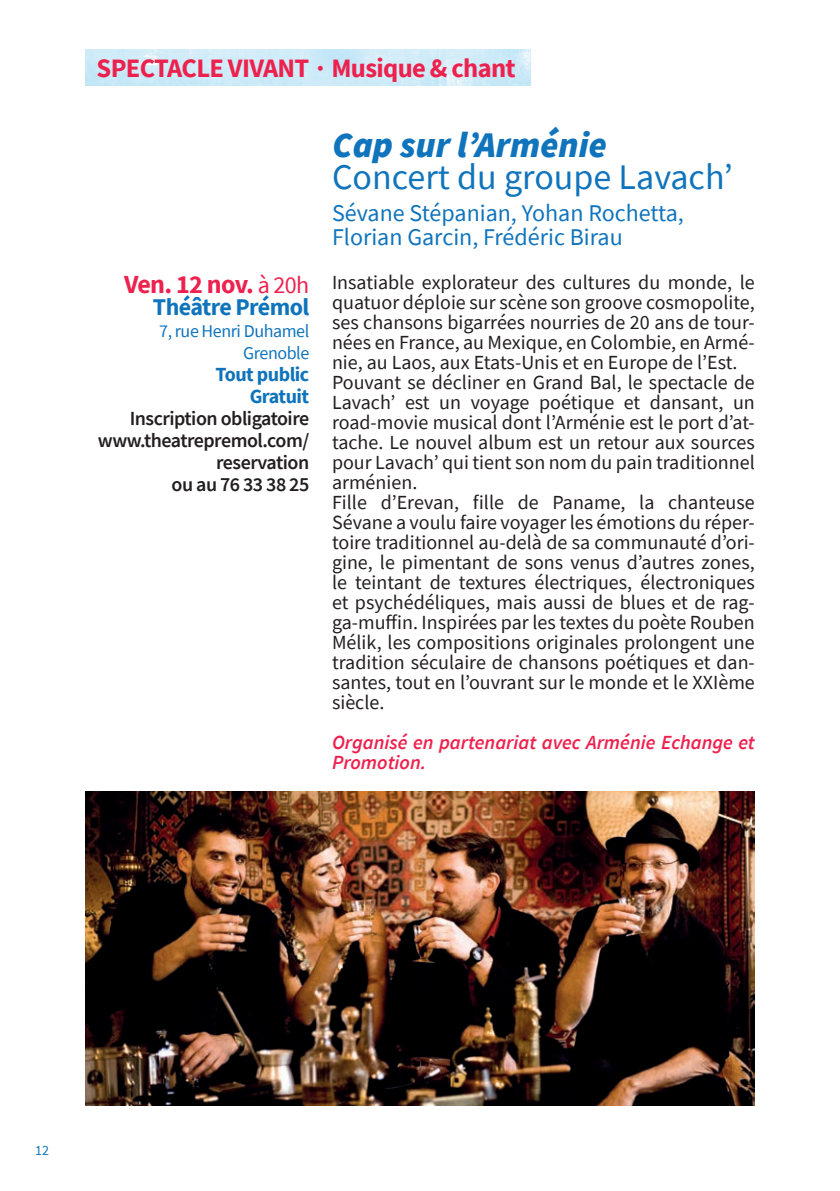
<style>
.page{position:relative;width:840px;height:1191px;background:#fff}
.page>*{position:absolute;margin:0;border:0;box-sizing:border-box;transform-origin:0 0}
.t1{font:36px "Source Sans Pro";color:#1074bc}
.t2{font:italic 900 36px "Source Sans Pro";color:#1074bc}
.t3{font:700 26.6px "Source Sans Pro";letter-spacing:-.025em;color:#ed214e}
.t4{font:700 26px "Source Sans Pro";letter-spacing:-.025em;color:#ed214e}
.t5{font:24px/24px "Source Sans Pro";color:#1074bc}
.t6{font:700 24px "Source Sans Pro";letter-spacing:-.025em;color:#1074bc}
.t7{font:20px/20px "Source Sans Pro";color:#231f20;text-align:justify}
.t8{font:600 20px/22px "Source Sans Pro";letter-spacing:-.025em;color:#231f20;text-align:right}
.t9{font:italic 600 20px/20px "Source Sans Pro";color:#ed214e}
.t10{font:700 20px "Source Sans Pro";letter-spacing:-.025em;color:#1074bc}
.t11{font:18px "Source Sans Pro";letter-spacing:-.025em;color:#1074bc}
.t12{font:14px "Source Sans Pro";color:#1074bc}
.s1{font-weight:400;font-size:24px}
</style>
<div class="page">
<img style="left:85px;top:50px;width:445px;height:35px">
<img style="left:86px;top:791px;width:667px;height:315px">
<p class="t3" style="left:97px;top:50px;width:420px">SPECTACLE VIVANT ∙ Musique &amp; chant</p>
<p class="t4" style="left:124px;top:267px;width:187px">Ven. 12 nov. <span class="s1">à 20h</span></p>
<p class="t6" style="left:153px;top:291px;width:158px">Théâtre Prémol</p>
<p class="t11" style="left:159px;top:320px;width:151px">7, rue Henri Duhamel</p>
<p class="t11" style="left:243px;top:342px;width:68px">Grenoble</p>
<p class="t10" style="left:215px;top:361px;width:95px">Tout public</p>
<p class="t10" style="left:249px;top:383px;width:61px">Gratuit</p>
<p class="t8" style="left:130px;top:407px;width:181px">Inscription obligatoire</p>
<p class="t8" style="left:98px;top:429px;width:213px">www.theatrepremol.com/ reservation</p>
<p class="t8" style="left:171px;top:473px;width:139px">ou au 76 33 38 25</p>
<p class="t2" style="left:332px;top:120px;width:276px">Cap sur l’Arménie</p>
<p class="t1" style="left:332px;top:154px;width:402px">Concert du groupe Lavach’</p>
<p class="t5" style="left:332px;top:201px;width:353px">Sévane Stépanian, Yohan Rochetta,<br>Florian Garcin, Frédéric Birau</p>
<p class="t7" style="left:332px;top:272px;width:424px">Insatiable explorateur des cultures du monde, le quatuor déploie sur scène son groove cosmopolite, ses chansons bigarrées nourries de 20 ans de tour&shy;nées en France, au Mexique, en Colombie, en Armé&shy;nie, au Laos, aux Etats-Unis et en Europe de l’Est.</p>
<p class="t7" style="left:332px;top:372px;width:424px">Pouvant se décliner en Grand Bal, le spectacle de Lavach’ est un voyage poétique et dansant, un road-movie musical dont l’Arménie est le port d’at&shy;tache. Le nouvel album est un retour aux sources pour Lavach’ qui tient son nom du pain traditionnel arménien.</p>
<p class="t7" style="left:332px;top:492px;width:424px">Fille d’Erevan, fille de Paname, la chanteuse Sévane a voulu faire voyager les émotions du réper&shy;toire traditionnel au-delà de sa communauté d’ori&shy;gine, le pimentant de sons venus d’autres zones, le teintant de textures électriques, électroniques et psychédéliques, mais aussi de blues et de rag&shy;ga-muffin. Inspirées par les textes du poète Rouben Mélik, les compositions originales prolongent une tradition séculaire de chansons poétiques et dan&shy;santes, tout en l’ouvrant sur le monde et le XXIème siècle.</p>
<p class="t9" style="left:332px;top:732px;width:424px">Organisé en partenariat avec Arménie Echange et<br>Promotion.</p>
<p class="t12" style="left:35px;top:1141px;width:15px">12</p>
</div>
